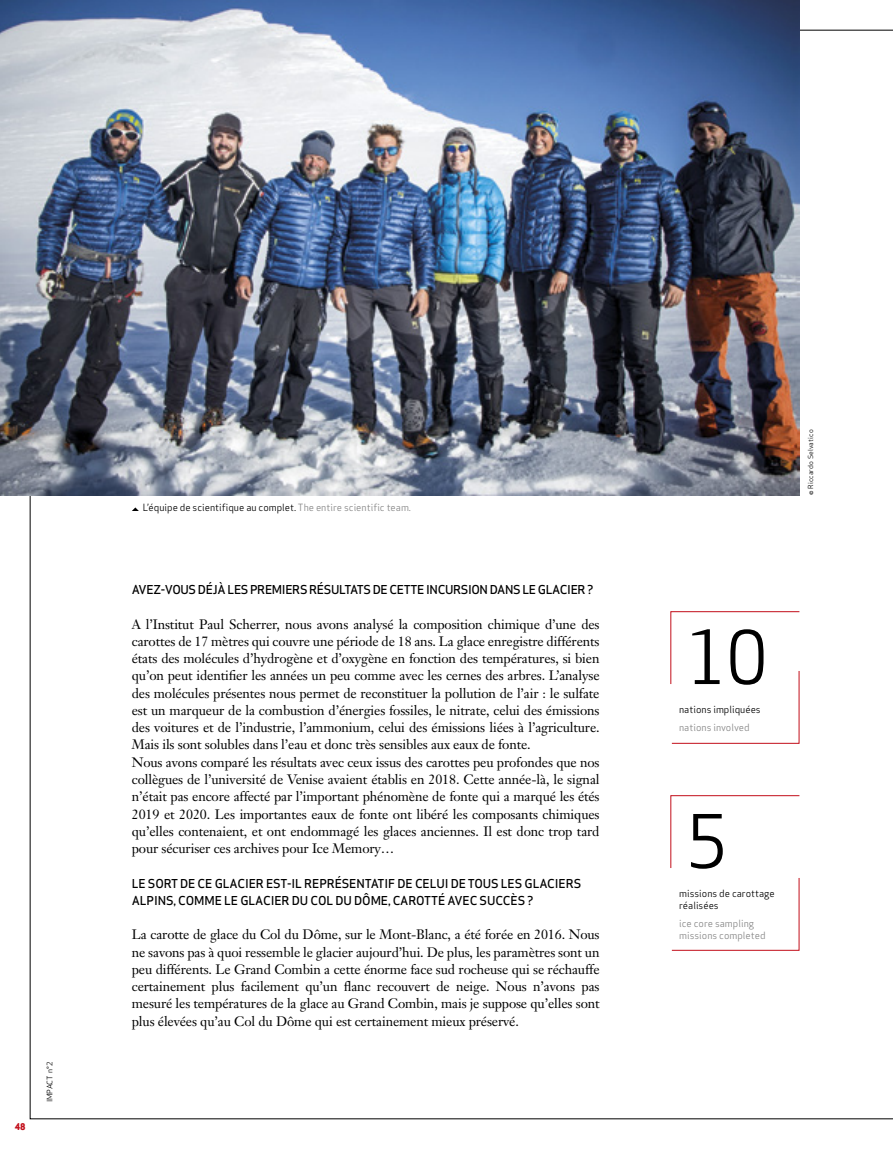
<style>
.page{position:relative;width:893px;height:1149px;background:#fff}
.page>*{position:absolute;margin:0;border:0;box-sizing:border-box;transform-origin:0 0}
.t1{font:72px "Apex Sans";color:#000}
.t2{font:13.5px/17.2px "Janson Text";letter-spacing:-.01em;color:#000}
.t3{font:500 12px/17.2px "Apex Sans";letter-spacing:-.01em;color:#000}
.t4{font:500 12px "Apex Sans";letter-spacing:-.03em;color:#000}
.t5{font:9.75px/11.7px "Apex Sans";color:#000}
.t6{font:9.75px/11.7px "Apex Sans";color:#868686}
.t7{font:800 9px "Apex Sans";color:#c20e1a}
.t8{font:7.5px "Apex Sans";letter-spacing:-.01em;color:#000}
.t9{font:6.9px "Apex Sans";letter-spacing:.02em;color:#000}
.s1{color:#868686}
</style>
<div class="page">
<img style="left:0;top:0;width:799px;height:495px">
<svg style="left:670px;top:611px;width:130px;height:132px"></svg>
<svg style="left:670px;top:795px;width:130px;height:73px"></svg>
<svg style="left:672px;top:878px;width:128px;height:72px"></svg>
<svg style="left:132px;top:507px;width:7px;height:4px"></svg>
<p class="t7" style="left:15px;top:1120px;width:12px">48</p>
<p class="t8" style="left:44px;top:1101px;width:42px;rotate:-90deg">IMPACT n°2</p>
<p class="t5" style="left:143px;top:500px;width:270px">L’équipe de scientifique au complet. <span class="s1">The entire scientific team.</span></p>
<p class="t4" style="left:132px;top:579px;width:463px">AVEZ-VOUS DÉJÀ LES PREMIERS RÉSULTATS DE CETTE INCURSION DANS LE GLACIER ?</p>
<p class="t2" style="left:132px;top:615px;width:469px">A l’Institut Paul Scherrer, nous avons analysé la composition chimique d’une des carottes de 17 mètres qui couvre une période de 18 ans. La glace enregistre différents états des molécules d’hydrogène et d’oxygène en fonction des températures, si bien qu’on peut identifier les années un peu comme avec les cernes des arbres. L’analyse des molécules présentes nous permet de reconstituer la pollution de l’air : le sulfate est un marqueur de la combustion d’énergies fossiles, le nitrate, celui des émissions des voitures et de l’industrie, l’ammonium, celui des émissions liées à l’agriculture.<br>Mais ils sont solubles dans l’eau et donc très sensibles aux eaux de fonte.<br>Nous avons comparé les résultats avec ceux issus des carottes peu profondes que nos collègues de l’université de Venise avaient établis en 2018. Cette année-là, le signal n’était pas encore affecté par l’important phénomène de fonte qui a marqué les étés 2019 et 2020. Les importantes eaux de fonte ont libéré les composants chimiques qu’elles contenaient, et ont endommagé les glaces anciennes. Il est donc trop tard pour sécuriser ces archives pour Ice Memory…</p>
<p class="t3" style="left:132px;top:872px;width:451px">LE SORT DE CE GLACIER EST-IL REPRÉSENTATIF DE CELUI DE TOUS LES GLACIERS<br>ALPINS, COMME LE GLACIER DU COL DU DÔME, CAROTTÉ AVEC SUCCÈS ?</p>
<p class="t2" style="left:132px;top:925px;width:469px;text-align:justify">La carotte de glace du Col du Dôme, sur le Mont-Blanc, a été forée en 2016. Nous ne savons pas à quoi ressemble le glacier aujourd’hui. De plus, les paramètres sont un peu différents. Le Grand Combin a cette énorme face sud rocheuse qui se réchauffe certainement plus facilement qu’un flanc recouvert de neige. Nous n’avons pas mesuré les températures de la glace au Grand Combin, mais je suppose qu’elles sont plus élevées qu’au Col du Dôme qui est certainement mieux préservé.</p>
<p class="t9" style="left:805px;top:495px;width:67px;rotate:-90deg">© Riccardo Selvatico</p>
<h1 class="t1" style="left:686px;top:598px;width:84px">10</h1>
<p class="t5" style="left:679px;top:702px;width:83px">nations impliquées</p>
<p class="t6" style="left:679px;top:720px;width:72px">nations involved</p>
<h1 class="t1" style="left:686px;top:782px;width:45px">5</h1>
<p class="t5" style="left:679px;top:886px;width:97px">missions de carottage réalisées</p>
<p class="t6" style="left:679px;top:916px;width:88px">ice core sampling missions completed</p>
</div>
